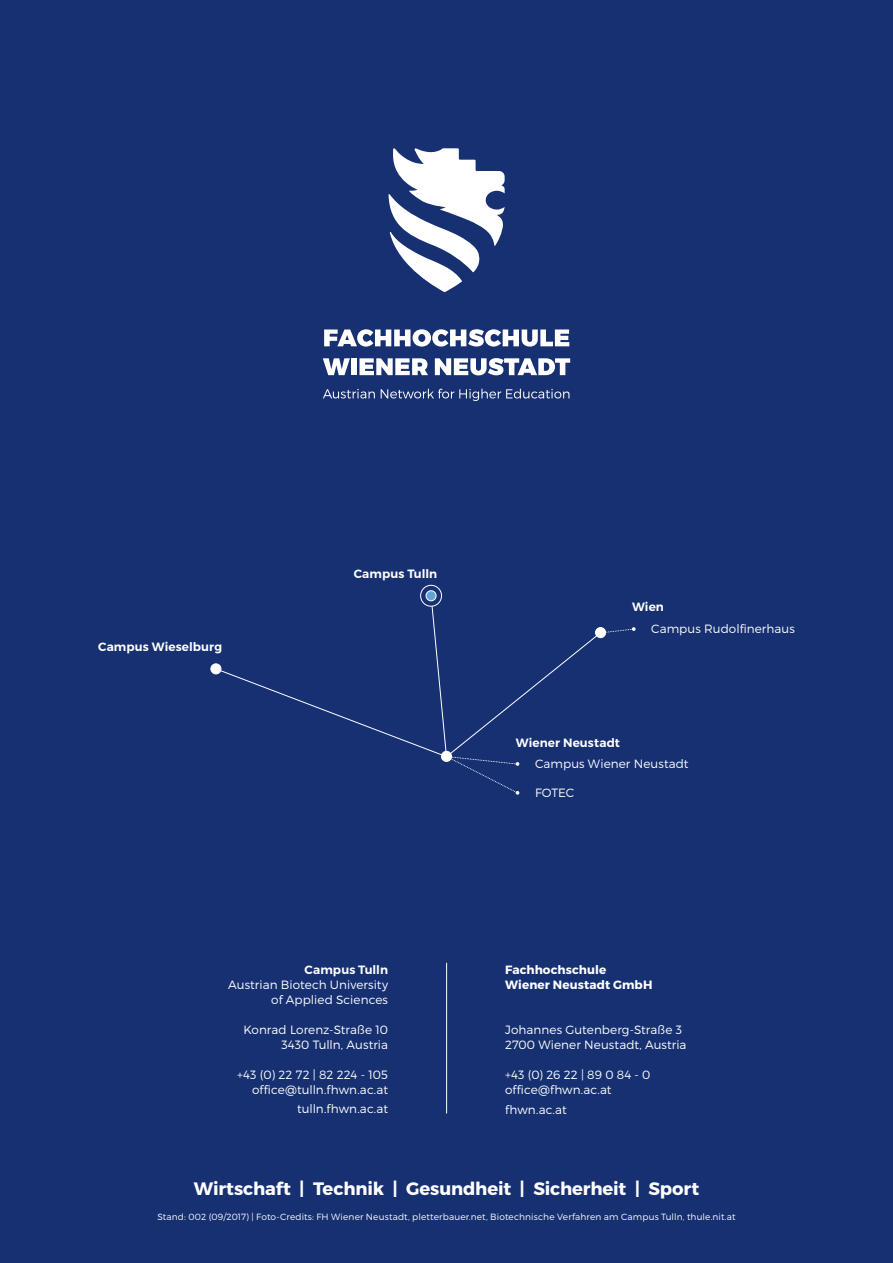
<style>
.page{position:relative;width:893px;height:1263px;background:#163072}
.page>*{position:absolute;margin:0;border:0;box-sizing:border-box;transform-origin:0 0}
.t1{font:700 18px "Montserrat";letter-spacing:-.005em;color:#fff}
.t2{font:300 12px/15px "Montserrat";letter-spacing:.005em;color:#fff;text-align:right}
.t3{font:600 12px "Montserrat";letter-spacing:.005em;color:#fff}
.t4{font:700 12px/15px "Montserrat";letter-spacing:.01em;color:#fff}
.t5{font:300 9px "Montserrat";letter-spacing:.015em;color:#fff}
</style>
<div class="page">
<svg style="left:389px;top:148px;width:116px;height:144px"></svg>
<svg style="left:324px;top:329px;width:245px;height:18px"></svg>
<svg style="left:323px;top:358px;width:27px;height:17px"></svg>
<div style="left:351px;top:358px;width:6px;height:17px;background:#fff"></div>
<svg style="left:359px;top:358px;width:69px;height:17px"></svg>
<svg style="left:435px;top:358px;width:135px;height:17px"></svg>
<svg style="left:323px;top:389px;width:52px;height:9px"></svg>
<svg style="left:381px;top:389px;width:188px;height:12px"></svg>
<svg style="left:215px;top:599px;width:420px;height:195px"></svg>
<svg style="left:421px;top:585px;width:20px;height:21px"></svg>
<div style="left:420px;top:585px;width:22px;height:22px;border:1px solid #fff;border-radius:50%"></div>
<div style="left:426px;top:591px;width:10px;height:10px;background:#61a4d7;border-radius:50%"></div>
<div style="left:426px;top:590px;width:10px;height:11px;border:1px solid #fff;border-radius:50%"></div>
<hr style="left:446px;top:963px;width:1px;height:150px;background:#fff">
<div style="left:211px;top:664px;width:10px;height:10px;background:#fff;border-radius:50%"></div>
<div style="left:210px;top:663px;width:11px;height:11px;border:1px solid #fff;border-radius:50%"></div>
<div style="left:595px;top:628px;width:11px;height:10px;background:#fff;border-radius:50%"></div>
<div style="left:595px;top:627px;width:11px;height:11px;border:1px solid #fff;border-radius:50%"></div>
<p class="t3" style="left:98px;top:639px;width:125px">Campus Wieselburg</p>
<p class="t3" style="left:354px;top:566px;width:85px">Campus Tulln</p>
<p class="t3" style="left:305px;top:962px;width:85px">Campus Tulln</p>
<p class="t2" style="left:228px;top:977px;width:161px">Austrian Biotech University of Applied Sciences</p>
<p class="t2" style="left:243px;top:1022px;width:146px">Konrad Lorenz-Straße 10<br>3430 Tulln, Austria</p>
<p class="t2" style="left:237px;top:1067px;width:152px">+43 (0) 22 72 | 82 224 - 105 office@tulln.fhwn.ac.at</p>
<p class="t2" style="left:297px;top:1101px;width:93px">tulln.fhwn.ac.at</p>
<p class="t3" style="left:632px;top:599px;width:33px">Wien</p>
<p class="t2" style="left:651px;top:621px;width:145px">Campus Rudolfinerhaus</p>
<p class="t3" style="left:516px;top:735px;width:106px">Wiener Neustadt</p>
<p class="t2" style="left:535px;top:756px;width:155px">Campus Wiener Neustadt</p>
<p class="t2" style="left:535px;top:785px;width:41px">FOTEC</p>
<p class="t4" style="left:505px;top:963px;width:149px">Fachhochschule<br>Wiener Neustadt GmbH</p>
<p class="t2" style="left:505px;top:1022px;width:183px;text-align:left">Johannes Gutenberg-Straße 3<br>2700 Wiener Neustadt, Austria</p>
<p class="t2" style="left:505px;top:1067px;width:147px;text-align:left">+43 (0) 26 22 | 89 0 84 - 0 office@fhwn.ac.at</p>
<p class="t2" style="left:505px;top:1101px;width:63px">fhwn.ac.at</p>
<h1 class="t1" style="left:194px;top:1177px;width:507px">Wirtschaft | Technik | Gesundheit | Sicherheit | Sport</h1>
<p class="t5" style="left:157px;top:1212px;width:580px">Stand: 002 (09/2017) | Foto-Credits: FH Wiener Neustadt, pletterbauer.net, Biotechnische Verfahren am Campus Tulln, thule.nit.at</p>
</div>
